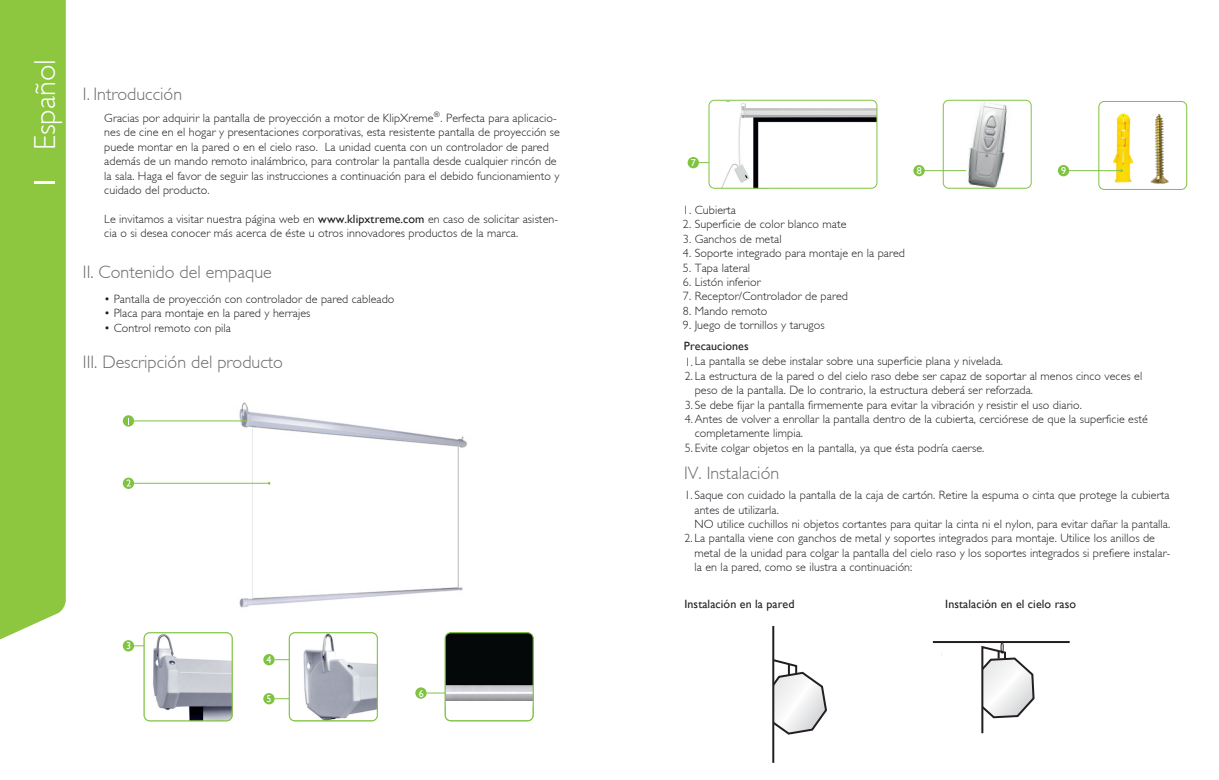
<style>
.page{position:relative;width:1219px;height:780px;background:#fff}
.page>*{position:absolute;margin:0;border:0;box-sizing:border-box;transform-origin:0 0}
.t1{font:300 30.4px "Gill Sans";color:#fff}
.t2{font:300 18px "Gill Sans";color:#6d6b6b}
.t3{font:300 12px/14.4px "Gill Sans";letter-spacing:.005em;color:#1b1d21}
.t4{font:12px "Gill Sans";letter-spacing:.005em;color:#231f20}
.t5{font:10px "Gill Sans";color:#fff}
.t6{font:300 7.6px "Gill Sans";color:#1b1d21}
.s1{font-weight:400}
</style>
<div class="page">
<img style="left:1114px;top:113px;width:11px;height:70px">
<div style="left:0;top:0;width:66px;height:640px;background:#8dc63f"></div>
<hr style="left:34px;top:181px;width:21px;height:2px;background:#fff">
<div style="left:688px;top:157px;width:11px;height:11px;background:#80c342;border-radius:50%"></div>
<hr style="left:699px;top:162px;width:38px;height:1px;background:#80c342">
<div style="left:913px;top:165px;width:12px;height:11px;background:#80c342;border-radius:50%"></div>
<hr style="left:924px;top:170px;width:55px;height:1px;background:#80c342">
<svg style="left:774px;top:657px;width:53px;height:79px"></svg>
<hr style="left:772px;top:626px;width:2px;height:136px;background:#231f20">
<svg style="left:981px;top:645px;width:54px;height:89px"></svg>
<hr style="left:933px;top:641px;width:137px;height:2px;background:#231f20">
<div style="left:1000px;top:641px;width:4px;height:12px;border:1px solid #231f20;border-radius:50%"></div>
<div style="left:123px;top:640px;width:11px;height:11px;background:#80c342;border-radius:50%"></div>
<svg style="left:134px;top:644px;width:10px;height:3px"></svg>
<img style="left:289px;top:634px;width:88px;height:86px">
<img style="left:445px;top:633px;width:88px;height:68px">
<div style="left:263px;top:654px;width:12px;height:11px;background:#80c342;border-radius:50%"></div>
<hr style="left:275px;top:659px;width:33px;height:1px;background:#80c342">
<div style="left:263px;top:693px;width:12px;height:11px;background:#80c342;border-radius:50%"></div>
<hr style="left:275px;top:698px;width:50px;height:1px;background:#80c342">
<div style="left:415px;top:687px;width:12px;height:11px;background:#80c342;border-radius:50%"></div>
<hr style="left:427px;top:692px;width:33px;height:1px;background:#80c342">
<img style="left:226px;top:402px;width:241px;height:206px">
<div style="left:123px;top:415px;width:11px;height:11px;background:#80c342;border-radius:50%"></div>
<hr style="left:134px;top:420px;width:112px;height:1px;background:#80c342">
<svg style="left:123px;top:477px;width:11px;height:12px"></svg>
<svg style="left:126px;top:479px;width:5px;height:7px"></svg>
<hr style="left:134px;top:483px;width:134px;height:1px;background:#80c342">
<img style="left:715px;top:102px;width:162px;height:86px">
<div style="left:709px;top:100px;width:168px;height:88px;border:1px solid #80c342;border-radius:6px"></div>
<img style="left:964px;top:102px;width:43px;height:84px">
<div style="left:943px;top:100px;width:88px;height:88px;border:1px solid #80c342;border-radius:6px"></div>
<img style="left:144px;top:633px;width:88px;height:87px">
<div style="left:144px;top:632px;width:88px;height:89px;border:1px solid #80c342;border-radius:6px"></div>
<div style="left:289px;top:632px;width:89px;height:89px;border:1px solid #80c342;border-radius:6px"></div>
<div style="left:445px;top:632px;width:88px;height:89px;border:1px solid #80c342;border-radius:6px"></div>
<div style="left:1058px;top:165px;width:11px;height:11px;background:#80c342;border-radius:50%"></div>
<div style="left:1098px;top:101px;width:89px;height:89px;border:1px solid #80c342;border-radius:6px"></div>
<hr style="left:1067px;top:170px;width:55px;height:1px;background:#80c342">
<img style="left:1125px;top:111px;width:63px;height:73px">
<h1 class="t1" style="left:28px;top:150px;width:93px;rotate:-90deg">Español</h1>
<h2 class="t2" style="left:83px;top:84px;width:101px">I. Introducción</h2>
<p class="t3" style="left:104px;top:111px;width:457px">Gracias por adquirir la pantalla de proyección a motor de KlipXreme . Perfecta para aplicacio&shy;nes de cine en el hogar y presentaciones corporativas, esta resistente pantalla de proyección se puede montar en la pared o en el cielo raso. La unidad cuenta con un controlador de pared además de un mando remoto inalámbrico, para controlar la pantalla desde cualquier rincón de la sala. Haga el favor de seguir las instrucciones a continuación para el debido funcionamiento y cuidado del producto.</p>
<p class="t3" style="left:104px;top:212px;width:455px">Le invitamos a visitar nuestra página web en <span class="s1">www.klipxtreme.com</span> en caso de solicitar asisten&shy;cia o si desea conocer más acerca de éste u otros innovadores productos de la marca.</p>
<p class="t6" style="left:434px;top:110px;width:8px">®</p>
<h2 class="t2" style="left:83px;top:262px;width:190px">II. Contenido del empaque</h2>
<p class="t3" style="left:104px;top:292px;width:292px">• Pantalla de proyección con controlador de pared cableado</p>
<p class="t3" style="left:104px;top:306px;width:208px">• Placa para montaje en la pared y herrajes</p>
<p class="t3" style="left:104px;top:321px;width:128px">• Control remoto con pila</p>
<h2 class="t2" style="left:83px;top:351px;width:202px">III. Descripción del producto</h2>
<p class="t5" style="left:126px;top:640px;width:6px">3</p>
<p class="t5" style="left:267px;top:654px;width:6px">4</p>
<p class="t5" style="left:267px;top:693px;width:6px">5</p>
<p class="t5" style="left:419px;top:687px;width:6px">6</p>
<p class="t5" style="left:691px;top:157px;width:6px">7</p>
<p class="t3" style="left:683px;top:203px;width:55px">1. Cubierta</p>
<p class="t3" style="left:683px;top:217px;width:165px">2. Superficie de color blanco mate</p>
<p class="t3" style="left:683px;top:232px;width:100px">3. Ganchos de metal</p>
<p class="t3" style="left:683px;top:246px;width:224px">4. Soporte integrado para montaje en la pared</p>
<p class="t3" style="left:683px;top:260px;width:69px">5. Tapa lateral</p>
<p class="t3" style="left:683px;top:275px;width:79px">6. Listón inferior</p>
<p class="t3" style="left:683px;top:289px;width:167px">7. Receptor/Controlador de pared</p>
<p class="t3" style="left:683px;top:304px;width:86px">8. Mando remoto</p>
<p class="t3" style="left:683px;top:318px;width:143px">9. Juego de tornillos y tarugos</p>
<p class="t4" style="left:684px;top:339px;width:66px">Precauciones</p>
<p class="t5" style="left:917px;top:165px;width:6px">8</p>
<p class="t5" style="left:1061px;top:165px;width:6px">9</p>
<p class="t3" style="left:685px;top:354px;width:320px">1.La pantalla se debe instalar sobre una superficie plana y nivelada.</p>
<p class="t3" style="left:685px;top:369px;width:459px">2.La estructura de la pared o del cielo raso debe ser capaz de soportar al menos cinco veces el</p>
<p class="t3" style="left:695px;top:383px;width:340px">peso de la pantalla. De lo contrario, la estructura deberá ser reforzada.</p>
<p class="t3" style="left:685px;top:397px;width:399px">3.Se debe fijar la pantalla firmemente para evitar la vibración y resistir el uso diario.</p>
<p class="t3" style="left:685px;top:412px;width:465px">4.Antes de volver a enrollar la pantalla dentro de la cubierta, cerciórese de que la superficie esté</p>
<p class="t3" style="left:695px;top:426px;width:110px">completamente limpia.</p>
<p class="t3" style="left:685px;top:441px;width:301px">5.Evite colgar objetos en la pantalla, ya que ésta podría caerse.</p>
<h2 class="t2" style="left:684px;top:462px;width:97px">IV. Instalación</h2>
<p class="t3" style="left:684px;top:488px;width:487px">1.Saque con cuidado la pantalla de la caja de cartón. Retire la espuma o cinta que protege la cubierta</p>
<p class="t3" style="left:694px;top:502px;width:86px">antes de utilizarla.</p>
<p class="t3" style="left:694px;top:517px;width:477px">NO utilice cuchillos ni objetos cortantes para quitar la cinta ni el nylon, para evitar dañar la pantalla.</p>
<p class="t3" style="left:684px;top:531px;width:472px">2.La pantalla viene con ganchos de metal y soportes integrados para montaje. Utilice los anillos de</p>
<p class="t3" style="left:694px;top:545px;width:477px">metal de la unidad para colgar la pantalla del cielo raso y los soportes integrados si prefiere instalar-</p>
<p class="t3" style="left:694px;top:560px;width:219px">la en la pared, como se ilustra a continuación:</p>
<p class="t4" style="left:684px;top:597px;width:112px">Instalación en la pared</p>
<p class="t4" style="left:945px;top:597px;width:132px">Instalación en el cielo raso</p>
</div>
